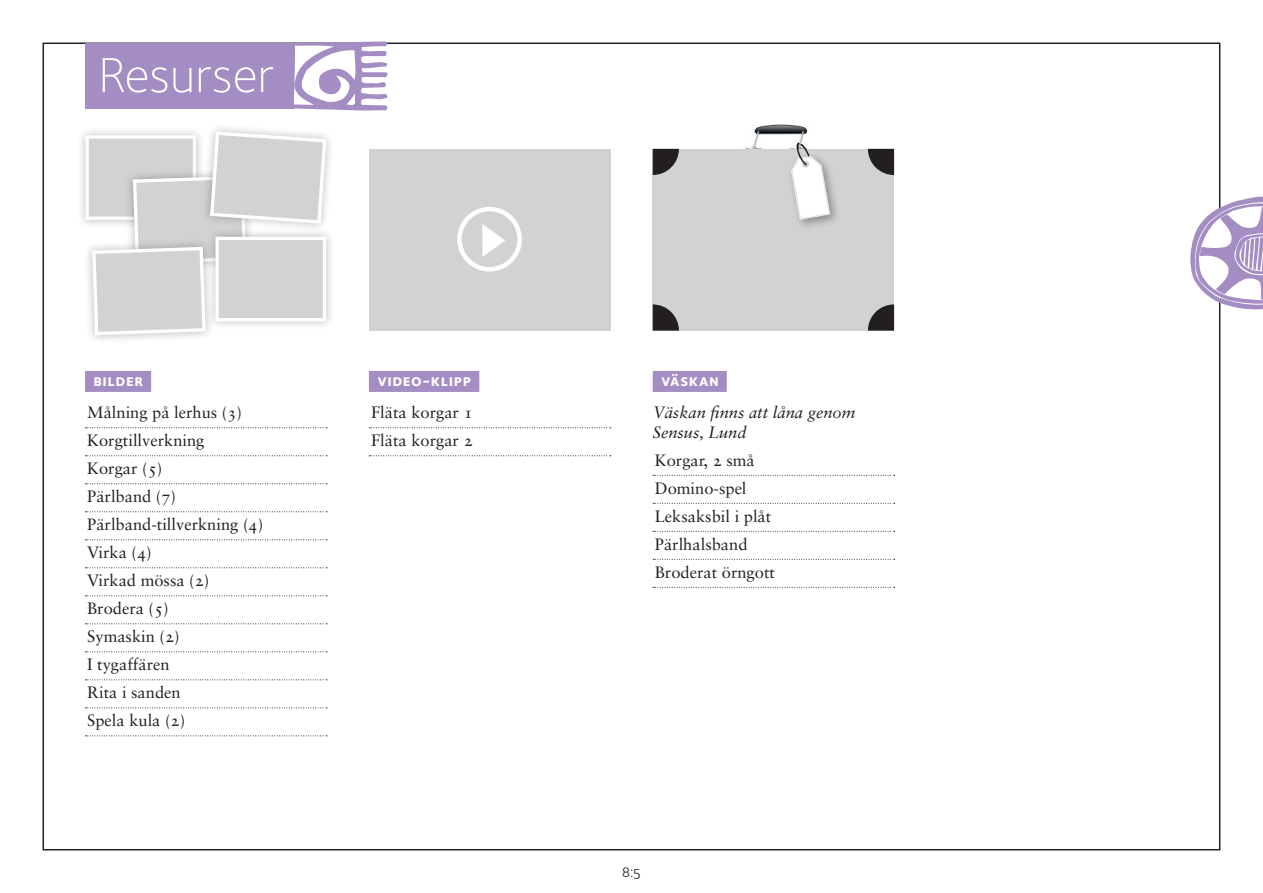
<style>
.page{position:relative;width:1263px;height:893px;background:#fff}
.page>*{position:absolute;margin:0;border:0;box-sizing:border-box;transform-origin:0 0}
.t1{font:51px "Foundry Sterling Light OSF";color:#fff}
.t2{font:16.5px/28px "Sabon Roman Os F";color:#231f20}
.t3{font:16.5px/19.5px "Sabon Italic Os F";color:#231f20}
.t4{font:16.5px "Foundry Sterling Bold Expert";letter-spacing:.03em;color:#fff}
.t5{font:15px "Foundry Sterling Book OSF";color:#231f20}
</style>
<div class="page">
<div style="left:85px;top:43px;width:209px;height:65px;background:#a48dc2"></div>
<svg style="left:290px;top:41px;width:97px;height:70px"></svg>
<svg style="left:1190px;top:196px;width:73px;height:113px"></svg>
<div style="left:369px;top:371px;width:110px;height:21px;background:#a48dc2"></div>
<svg style="left:369px;top:427px;width:242px;height:1px"></svg>
<svg style="left:369px;top:455px;width:242px;height:1px"></svg>
<div style="left:653px;top:371px;width:74px;height:21px;background:#a48dc2"></div>
<svg style="left:653px;top:475px;width:242px;height:1px"></svg>
<svg style="left:653px;top:503px;width:242px;height:1px"></svg>
<svg style="left:653px;top:531px;width:242px;height:1px"></svg>
<svg style="left:653px;top:559px;width:242px;height:1px"></svg>
<svg style="left:653px;top:587px;width:242px;height:1px"></svg>
<div style="left:369px;top:149px;width:241px;height:182px;background:#d1d2d4"></div>
<div style="left:76px;top:126px;width:129px;height:103px;background:#231f20;opacity:.3"></div>
<div style="left:85px;top:135px;width:111px;height:85px;background:#d1d2d4;border:3px solid #fff"></div>
<div style="left:201px;top:123px;width:134px;height:110px;background:#fff"></div>
<div style="left:206px;top:228px;width:129px;height:102px;background:#231f20;opacity:.3"></div>
<div style="left:85px;top:371px;width:66px;height:21px;background:#a48dc2"></div>
<svg style="left:85px;top:427px;width:242px;height:1px"></svg>
<svg style="left:85px;top:455px;width:242px;height:1px"></svg>
<svg style="left:85px;top:483px;width:242px;height:1px"></svg>
<svg style="left:85px;top:511px;width:242px;height:1px"></svg>
<svg style="left:85px;top:539px;width:242px;height:1px"></svg>
<svg style="left:85px;top:567px;width:242px;height:1px"></svg>
<svg style="left:85px;top:595px;width:242px;height:1px"></svg>
<svg style="left:85px;top:623px;width:242px;height:1px"></svg>
<svg style="left:85px;top:651px;width:242px;height:1px"></svg>
<svg style="left:85px;top:679px;width:242px;height:1px"></svg>
<svg style="left:85px;top:707px;width:242px;height:1px"></svg>
<svg style="left:85px;top:735px;width:242px;height:1px"></svg>
<div style="left:83px;top:238px;width:131px;height:106px;background:#fbfbfb"></div>
<svg style="left:90px;top:130px;width:238px;height:207px"></svg>
<div style="left:457px;top:207px;width:65px;height:65px;border:4px solid #fff;border-radius:50%"></div>
<svg style="left:482px;top:224px;width:23px;height:33px"></svg>
<img style="left:745px;top:124px;width:63px;height:25px">
<div style="left:653px;top:149px;width:241px;height:182px;background:#d1d2d4"></div>
<svg style="left:653px;top:149px;width:26px;height:26px"></svg>
<div style="left:787px;top:151px;width:54px;height:79px;background:#231f20;opacity:.4"></div>
<svg style="left:868px;top:149px;width:26px;height:26px"></svg>
<svg style="left:653px;top:304px;width:26px;height:27px"></svg>
<svg style="left:868px;top:304px;width:26px;height:27px"></svg>
<svg style="left:791px;top:142px;width:39px;height:78px"></svg>
<h1 class="t1" style="left:98px;top:39px;width:178px">Resurser</h1>
<p class="t4" style="left:94px;top:369px;width:51px">bilder</p>
<p class="t2" style="left:87px;top:398px;width:178px">Målning på lerhus (3)<br>Korgtillverkning<br>Korgar (5)<br>Pärlband (7)<br>Pärlband-tillverkning (4)<br>Virka (4)<br>Virkad mössa (2)<br>Brodera (5)<br>Symaskin (2)<br>I tygaffären<br>Rita i sanden<br>Spela kula (2)</p>
<p class="t4" style="left:377px;top:369px;width:95px">video-klipp</p>
<p class="t2" style="left:371px;top:398px;width:103px">Fläta korgar 1<br>Fläta korgar 2</p>
<p class="t4" style="left:661px;top:369px;width:59px">väskan</p>
<p class="t3" style="left:653px;top:403px;width:204px">Väskan finns att låna genom<br>Sensus, Lund</p>
<p class="t2" style="left:655px;top:446px;width:122px">Korgar, 2 små<br>Domino-spel<br>Leksaksbil i plåt<br>Pärlhalsband<br>Broderat örngott</p>
<p class="t5" style="left:622px;top:862px;width:20px">8:5</p>
</div>
